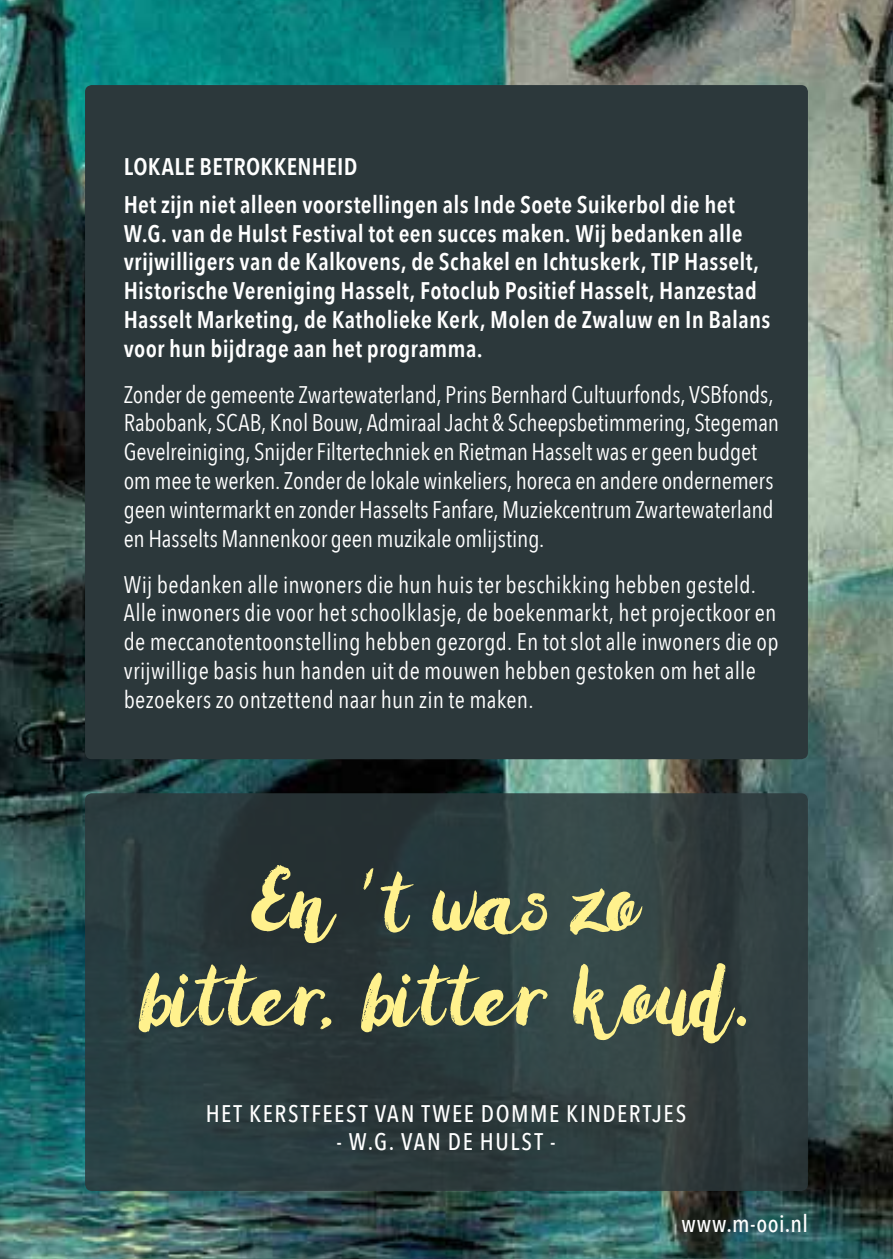
<style>
.page{position:relative;width:893px;height:1259px;background:#fff}
.page>*{position:absolute;margin:0;border:0;box-sizing:border-box;transform-origin:0 0}
.t1{font:90px/93px "Amulhed";color:#fff18d;text-align:center}
.t2{font:24px/28.8px "Avenir Next Condensed";color:#fff}
.t3{font:600 24px/28.8px "Avenir Next Condensed";letter-spacing:.015em;color:#fff}
.t4{font:500 24px "Avenir Next Condensed";letter-spacing:.06em;color:#fff}
</style>
<div class="page">
<img style="left:0;top:0;width:893px;height:1259px">
<div style="left:85px;top:793px;width:723px;height:398px;background:linear-gradient(to right,#27383b,#334040);border-radius:7px"></div>
<div style="left:85px;top:85px;width:723px;height:674px;background:#2c383b;border-radius:7px"></div>
<p class="t3" style="left:124px;top:148px;width:613px;line-height:37.2px">LOKALE BETROKKENHEID<br>Het zijn niet alleen voorstellingen als Inde Soete Suikerbol die het</p>
<p class="t3" style="left:124px;top:218px;width:648px">W.G. van de Hulst Festival tot een succes maken. Wij bedanken alle vrijwilligers van de Kalkovens, de Schakel en Ichtuskerk, TIP Hasselt, Historische Vereniging Hasselt, Fotoclub Positief Hasselt, Hanzestad Hasselt Marketing, de Katholieke Kerk, Molen de Zwaluw en In Balans voor hun bijdrage aan het programma.</p>
<p class="t2" style="left:124px;top:379px;width:657px">Zonder de gemeente Zwartewaterland, Prins Bernhard Cultuurfonds, VSBfonds, Rabobank, SCAB, Knol Bouw, Admiraal Jacht &amp; Scheepsbetimmering, Stegeman Gevelreiniging, Snijder Filtertechniek en Rietman Hasselt was er geen budget om mee te werken. Zonder de lokale winkeliers, horeca en andere ondernemers geen wintermarkt en zonder Hasselts Fanfare, Muziekcentrum Zwartewaterland en Hasselts Mannenkoor geen muzikale omlijsting.</p>
<p class="t2" style="left:124px;top:568px;width:656px">Wij bedanken alle inwoners die hun huis ter beschikking hebben gesteld.<br>Alle inwoners die voor het schoolklasje, de boekenmarkt, het projectkoor en de meccanotentoonstelling hebben gezorgd. En tot slot alle inwoners die op vrijwillige basis hun handen uit de mouwen hebben gestoken om het alle bezoekers zo ontzettend naar hun zin te maken.</p>
<h1 class="t1" style="left:141px;top:864px;width:612px">En 't was zo<br>bitter, bitter koud.</h1>
<p class="t4" style="left:206px;top:1099px;width:482px">HET KERSTFEEST VAN TWEE DOMME KINDERTJES</p>
<p class="t4" style="left:336px;top:1126px;width:221px">- W.G. VAN DE HULST -</p>
<p class="t4" style="left:681px;top:1209px;width:128px">www.m-ooi.nl</p>
</div>
